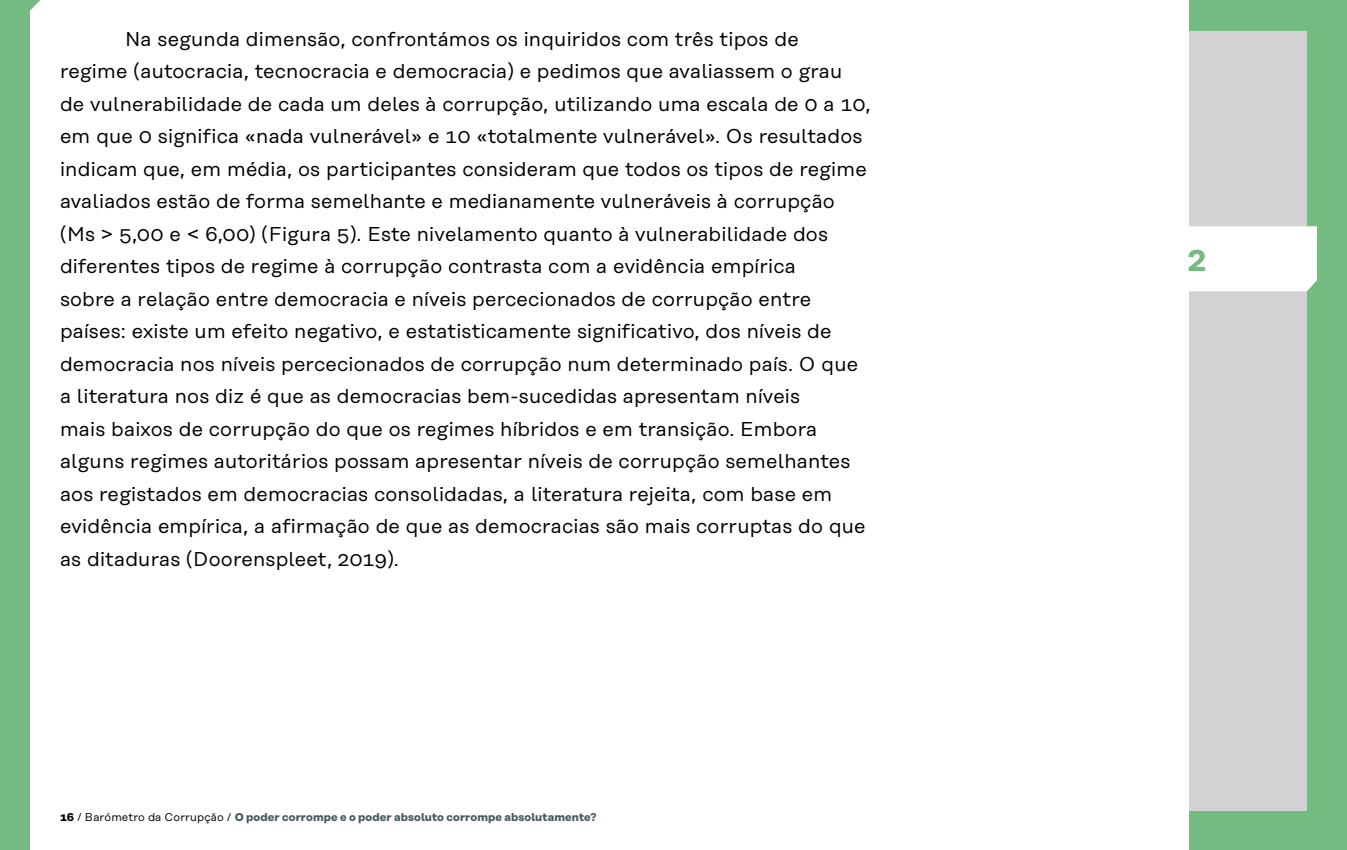
<style>
.page{position:relative;width:1347px;height:850px;background:#fff}
.page>*{position:absolute;margin:0;border:0;box-sizing:border-box;transform-origin:0 0}
.t1{font:700 30px "Rational Text";color:#73bb80}
.t2{font:20px/32.5px "Rational Text";letter-spacing:.01em;color:#000}
.t3{font:700 11.25px "Rational Text";letter-spacing:.01em;color:#465a5f}
.s1{color:#000}
.s2{font-weight:400;color:#000}
</style>
<div class="page">
<div style="left:0;top:0;width:1346px;height:850px;background:#73bb80"></div>
<div style="left:1188px;top:31px;width:118px;height:780px;background:#d2d2d2"></div>
<div style="left:30px;top:0;width:1158px;height:850px;background:#fff"></div>
<svg style="left:30px;top:0;width:11px;height:11px"></svg>
<div style="left:1188px;top:226px;width:128px;height:65px;background:#fff"></div>
<p class="t2" style="left:60px;top:23px;width:812px;text-indent:65px">Na segunda dimensão, confrontámos os inquiridos com três tipos de regime (autocracia, tecnocracia e democracia) e pedimos que avaliassem o grau de vulnerabilidade de cada um deles à corrupção, utilizando uma escala de 0 a 10, em que 0 significa «nada vulnerável» e 10 «totalmente vulnerável». Os resultados indicam que, em média, os participantes consideram que todos os tipos de regime avaliados estão de forma semelhante e medianamente vulneráveis à corrupção (Ms &gt; 5,00 e &lt; 6,00) (Figura 5). Este nivelamento quanto à vulnerabilidade dos diferentes tipos de regime à corrupção contrasta com a evidência empírica<br>sobre a relação entre democracia e níveis percecionados de corrupção entre países: existe um efeito negativo, e estatisticamente significativo, dos níveis de democracia nos níveis percecionados de corrupção num determinado país. O que a literatura nos diz é que as democracias bem-‑sucedidas apresentam níveis<br>mais baixos de corrupção do que os regimes híbridos e em transição. Embora alguns regimes autoritários possam apresentar níveis de corrupção semelhantes aos registados em democracias consolidadas, a literatura rejeita, com base em evidência empírica, a afirmação de que as democracias são mais corruptas do que as ditaduras (Doorenspleet, 2019).</p>
<p class="t3" style="left:60px;top:811px;width:538px"><span class="s1">16</span> <span class="s2">/ Barómetro da Corrupção /</span> O poder corrompe e o poder absoluto corrompe absolutamente?</p>
<h1 class="t1" style="left:1188px;top:242px;width:20px">2</h1>
</div>
